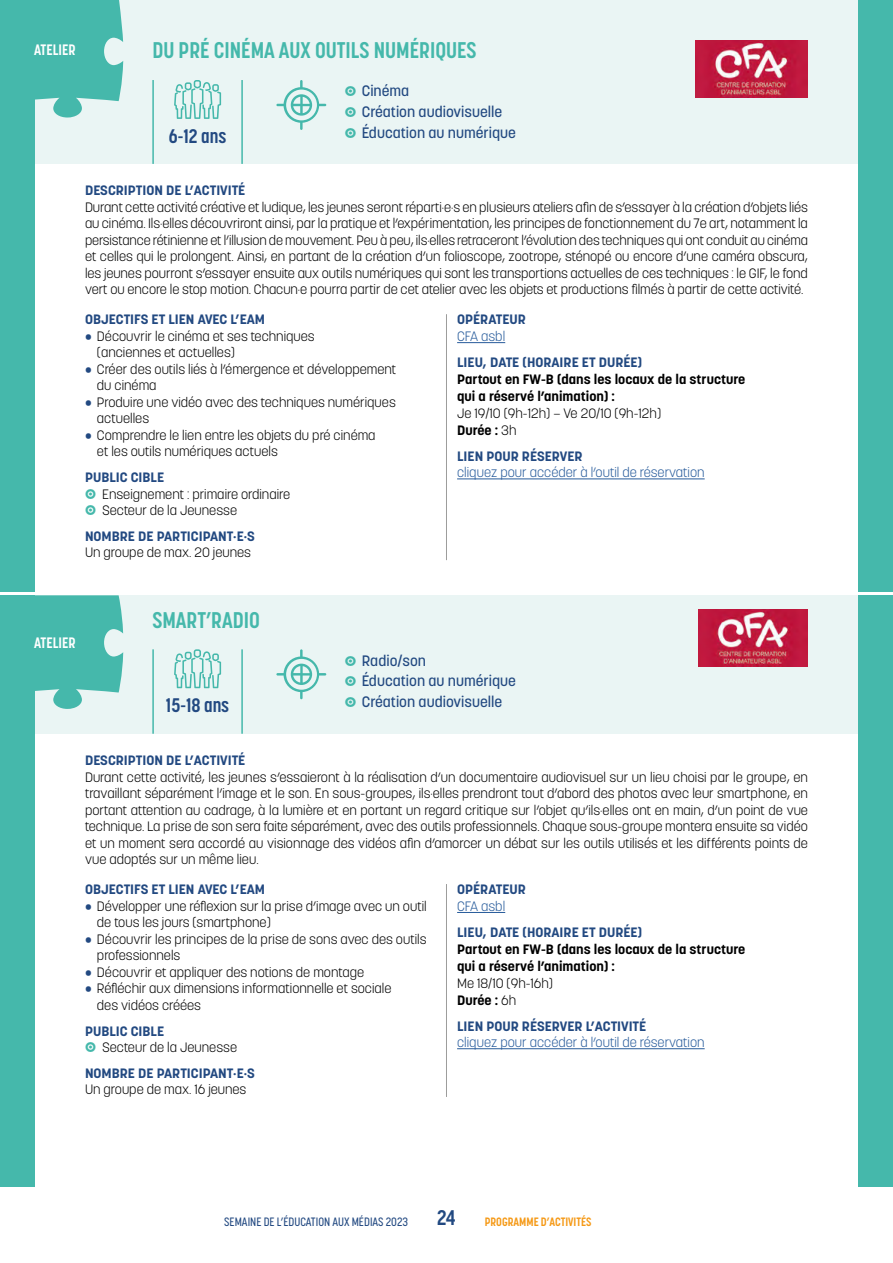
<style>
.page{position:relative;width:893px;height:1263px;background:#fff}
.page>*{position:absolute;margin:0;border:0;box-sizing:border-box;transform-origin:0 0}
.t1{font:700 22.5px "Korolev Condensed";color:#45b8ab}
.t2{font:700 21px "Korolev Condensed";color:#224981}
.t3{font:700 19.5px "Korolev Condensed";color:#224981}
.t4{font:500 15px/20.9px "Korolev";color:#224981}
.t5{font:700 15px "Korolev Condensed";color:#fff}
.t6{font:300 13.5px/16.5px "Korolev";color:#000}
.t7{font:700 13.5px "Korolev";color:#224981;scale:1.05 1}
.t8{font:700 13.5px/17.2px "Korolev";color:#000;scale:1.05 1}
.t9{font:300 13.5px "Korolev";color:#275b9b}
.t10{font:500 12px "Korolev Condensed";color:#224981}
.t11{font:700 12px "Korolev Condensed";color:#f59916}
.s1{font-family:"digitalgeometric";font-weight:700;font-size:13.5px;color:#45b8ab}
.s2{color:#224981}
.s3{font-weight:700;color:#224981}
.s4{font-family:"digitalgeometric";font-weight:700;color:#45b8ab}
.s5{font-weight:700}
</style>
<div class="page">
<div style="left:0;top:0;width:893px;height:164px;background:#eaf5f4"></div>
<div style="left:0;top:595px;width:893px;height:139px;background:#eaf5f4"></div>
<svg style="left:174px;top:80px;width:47px;height:39px"></svg>
<svg style="left:174px;top:649px;width:47px;height:39px"></svg>
<hr style="left:241px;top:80px;width:2px;height:84px;background:#45b8ab">
<hr style="left:152px;top:80px;width:2px;height:84px;background:#45b8ab">
<hr style="left:241px;top:649px;width:2px;height:85px;background:#45b8ab">
<hr style="left:152px;top:649px;width:2px;height:85px;background:#45b8ab">
<svg style="left:276px;top:80px;width:50px;height:50px"></svg>
<svg style="left:276px;top:649px;width:50px;height:50px"></svg>
<div style="left:0;top:0;width:34px;height:591px;background:#45b8ab"></div>
<div style="left:0;top:595px;width:34px;height:591px;background:#45b8ab"></div>
<div style="left:859px;top:0;width:34px;height:591px;background:#45b8ab"></div>
<div style="left:859px;top:595px;width:34px;height:591px;background:#45b8ab"></div>
<svg style="left:34px;top:0;width:89px;height:118px"></svg>
<svg style="left:34px;top:595px;width:89px;height:114px"></svg>
<hr style="left:457px;top:912px;width:48px;height:1px;background:#275b9b">
<hr style="left:457px;top:1048px;width:248px;height:1px;background:#275b9b">
<hr style="left:446px;top:884px;width:1px;height:213px;background:#9d9d9c">
<hr style="left:457px;top:342px;width:48px;height:1px;background:#275b9b">
<hr style="left:457px;top:479px;width:248px;height:1px;background:#275b9b">
<hr style="left:446px;top:314px;width:1px;height:246px;background:#9d9d9c">
<img style="left:696px;top:40px;width:112px;height:58px">
<img style="left:698px;top:610px;width:110px;height:56px">
<p class="t5" style="left:34px;top:41px;width:43px">ATELIER</p>
<h1 class="t1" style="left:152px;top:37px;width:326px">DU PRÉ CINÉMA AUX OUTILS NUMÉRIQUES</h1>
<h3 class="t3" style="left:169px;top:125px;width:59px">6-12 ans</h3>
<p class="t4" style="left:345px;top:81px;width:173px"><span class="s1">O</span> Cinéma<br><span class="s1">O</span> Création audiovisuelle<br><span class="s1">O</span> Éducation au numérique</p>
<p class="t7" style="left:85px;top:182px;width:154px">DESCRIPTION DE L’ACTIVITÉ</p>
<p class="t6" style="left:85px;top:199px;width:725px;text-align:justify">Durant cette activité créative et ludique, les jeunes seront réparti·e·s en plusieurs ateliers afin de s’essayer à la création d’objets liés au cinéma. Ils·elles découvriront ainsi, par la pratique et l’expérimentation, les principes de fonctionnement du 7e art, notamment la persistance rétinienne et l’illusion de mouvement. Peu à peu, ils·elles retraceront l’évolution des techniques qui ont conduit au cinéma et celles qui le prolongent. Ainsi, en partant de la création d’un folioscope, zootrope, sténopé ou encore d’une caméra obscura, les jeunes pourront s’essayer ensuite aux outils numériques qui sont les transportions actuelles de ces techniques : le GIF, le fond vert ou encore le stop motion. Chacun·e pourra partir de cet atelier avec les objets et productions filmés à partir de cette activité.</p>
<p class="t7" style="left:85px;top:311px;width:173px">OBJECTIFS ET LIEN AVEC L’EAM</p>
<p class="t6" style="left:97px;top:328px;width:219px;text-indent:-12px"><span class="s2">•</span> Découvrir le cinéma et ses techniques (anciennes et actuelles)</p>
<p class="t6" style="left:97px;top:361px;width:301px;text-indent:-12px"><span class="s2">•</span> Créer des outils liés à l’émergence et développement du cinéma</p>
<p class="t6" style="left:97px;top:394px;width:300px;text-indent:-12px"><span class="s2">•</span> Produire une vidéo avec des techniques numériques actuelles</p>
<p class="t6" style="left:97px;top:427px;width:280px;text-indent:-12px"><span class="s2">•</span> Comprendre le lien entre les objets du pré cinéma et les outils numériques actuels</p>
<p class="t6" style="left:85px;top:469px;width:207px"><span class="s3">PUBLIC CIBLE<br></span><span class="s4">O</span> Enseignement : primaire ordinaire<br><span class="s4">O</span> Secteur de la Jeunesse</p>
<p class="t7" style="left:85px;top:528px;width:163px">NOMBRE DE PARTICIPANT·E·S</p>
<p class="t6" style="left:85px;top:544px;width:168px">Un groupe de max. 20 jeunes</p>
<p class="t7" style="left:457px;top:311px;width:67px">OPÉRATEUR</p>
<p class="t9" style="left:457px;top:328px;width:50px">CFA asbl</p>
<p class="t7" style="left:457px;top:353px;width:178px">LIEU, DATE (HORAIRE ET DURÉE)</p>
<p class="t8" style="left:457px;top:371px;width:276px">Partout en FW-B (dans les locaux de la structure qui a réservé l’animation) :</p>
<p class="t6" style="left:457px;top:404px;width:205px;line-height:17.2px">Je 19/10 (9h-12h) – Ve 20/10 (9h-12h)<br><span class="s5">Durée :</span> 3h</p>
<p class="t7" style="left:457px;top:447px;width:121px">LIEN POUR RÉSERVER</p>
<p class="t9" style="left:457px;top:464px;width:249px">cliquez pour accéder à l’outil de réservation</p>
<p class="t5" style="left:34px;top:634px;width:43px">ATELIER</p>
<h1 class="t1" style="left:152px;top:607px;width:109px">SMART’RADIO</h1>
<h3 class="t3" style="left:166px;top:694px;width:65px">15-18 ans</h3>
<p class="t4" style="left:345px;top:650px;width:173px"><span class="s1">O</span> Radio/son<br><span class="s1">O</span> Éducation au numérique<br><span class="s1">O</span> Création audiovisuelle</p>
<p class="t7" style="left:85px;top:752px;width:154px">DESCRIPTION DE L’ACTIVITÉ</p>
<p class="t6" style="left:85px;top:769px;width:724px;text-align:justify">Durant cette activité, les jeunes s’essaieront à la réalisation d’un documentaire audiovisuel sur un lieu choisi par le groupe, en travaillant séparément l’image et le son. En sous-groupes, ils·elles prendront tout d’abord des photos avec leur smartphone, en portant attention au cadrage, à la lumière et en portant un regard critique sur l’objet qu’ils·elles ont en main, d’un point de vue technique. La prise de son sera faite séparément, avec des outils professionnels. Chaque sous-groupe montera ensuite sa vidéo et un moment sera accordé au visionnage des vidéos afin d’amorcer un débat sur les outils utilisés et les différents points de vue adoptés sur un même lieu.</p>
<p class="t7" style="left:85px;top:881px;width:173px">OBJECTIFS ET LIEN AVEC L’EAM</p>
<p class="t6" style="left:97px;top:898px;width:331px;text-indent:-12px"><span class="s2">•</span> Développer une réflexion sur la prise d’image avec un outil de tous les jours (smartphone)</p>
<p class="t6" style="left:97px;top:931px;width:331px;text-indent:-12px"><span class="s2">•</span> Découvrir les principes de la prise de sons avec des outils professionnels</p>
<p class="t6" style="left:85px;top:964px;width:281px"><span class="s2">•</span> Découvrir et appliquer des notions de montage</p>
<p class="t6" style="left:97px;top:980px;width:296px;text-indent:-12px"><span class="s2">•</span> Réfléchir aux dimensions informationnelle et sociale des vidéos créées</p>
<p class="t6" style="left:85px;top:1022px;width:154px"><span class="s3">PUBLIC CIBLE<br></span><span class="s4">O</span> Secteur de la Jeunesse</p>
<p class="t7" style="left:85px;top:1064px;width:163px">NOMBRE DE PARTICIPANT·E·S</p>
<p class="t6" style="left:85px;top:1081px;width:163px">Un groupe de max. 16 jeunes</p>
<p class="t7" style="left:457px;top:881px;width:67px">OPÉRATEUR</p>
<p class="t9" style="left:457px;top:897px;width:50px">CFA asbl</p>
<p class="t7" style="left:457px;top:923px;width:178px">LIEU, DATE (HORAIRE ET DURÉE)</p>
<p class="t8" style="left:457px;top:940px;width:276px">Partout en FW-B (dans les locaux de la structure qui a réservé l’animation) :</p>
<p class="t6" style="left:457px;top:974px;width:97px;line-height:17.2px">Me 18/10 (9h-16h)<br><span class="s5">Durée :</span> 6h</p>
<p class="t7" style="left:457px;top:1017px;width:182px">LIEN POUR RÉSERVER L’ACTIVITÉ</p>
<p class="t9" style="left:457px;top:1034px;width:249px">cliquez pour accéder à l’outil de réservation</p>
<p class="t10" style="left:224px;top:1214px;width:185px">SEMAINE DE L’ÉDUCATION AUX MÉDIAS 2023</p>
<h2 class="t2" style="left:437px;top:1205px;width:20px">24</h2>
<p class="t11" style="left:485px;top:1215px;width:108px">PROGRAMME D’ACTIVITÉS</p>
</div>
